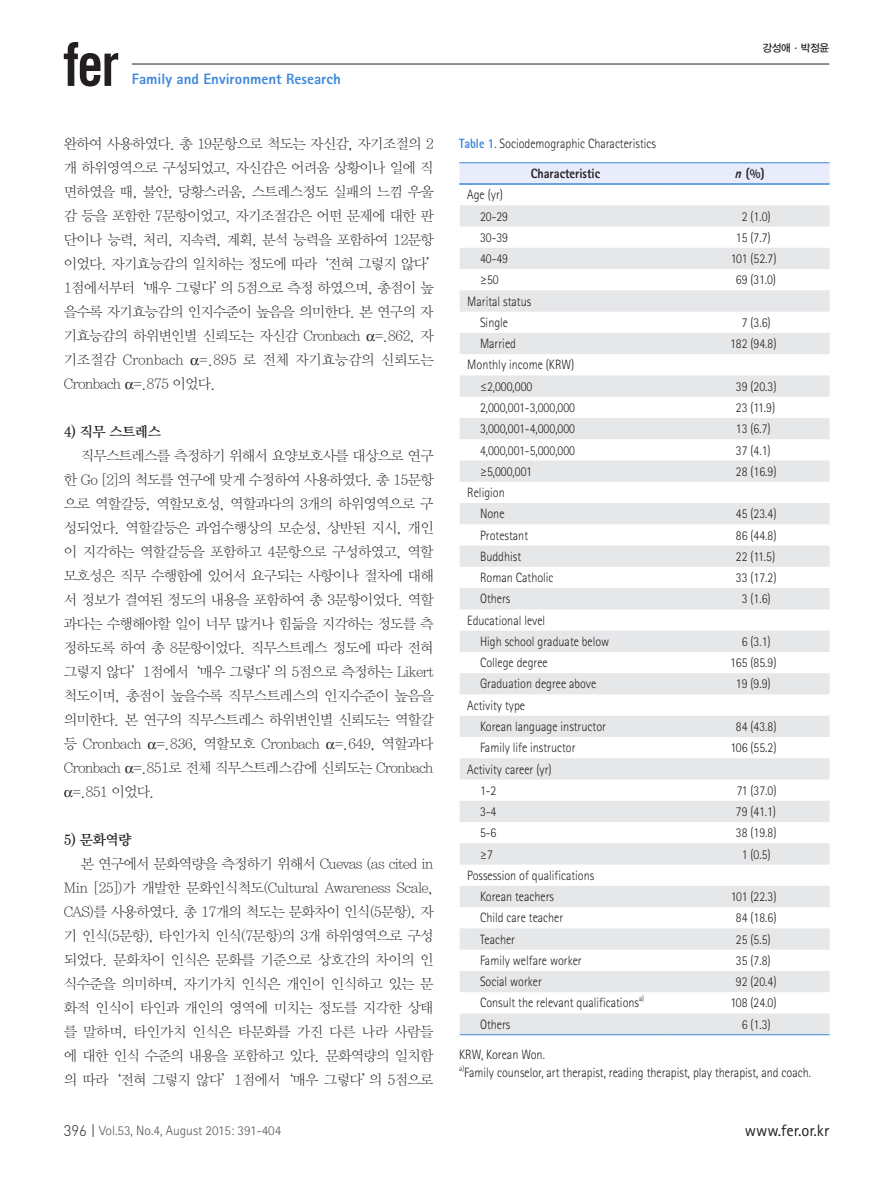
<style>
.page{position:relative;width:893px;height:1191px;background:#fff}
.page>*{position:absolute;margin:0;border:0;box-sizing:border-box;transform-origin:0 0}
.t1{font:16.5px "Rotis Sans Serif Std";color:#231f20}
.t2{font:800 15px "Rotis Sans Serif Std";color:#3f88da}
.본문{font:14.25px/24px "YDIY Mj O310";letter-spacing:-.05em;color:#231f20}
._3{font:14.25px "YDIY Mj O340";letter-spacing:-.05em;color:#231f20}
.표{font:300 13.5px "Rotis Sans Serif Std";color:#231f20;scale:.9 1}
.t3{font:300 13.5px "Rotis Sans Serif Std";color:#57585a}
.표-2{font:800 13.5px "Rotis Sans Serif Std";color:#231f20;scale:.9 1}
.t4{font:10.5px "YDIYGO330";letter-spacing:-.025em;color:#231f20}
.표-3{font:300 7.8px "Rotis Sans Serif Std";color:#231f20;scale:.9 1}
.s1{font-family:"Dinlig";font-weight:400;font-size:15px;color:#231f20}
.s2{font-family:"Gungsuh"}
.s3{font-weight:800;color:#3f88da}
.s4{font-style:italic}
</style>
<div class="page">
<hr style="left:132px;top:64px;width:697px;height:1px;background:#231f20">
<svg style="left:64px;top:42px;width:54px;height:44px"></svg>
<div style="left:460px;top:163px;width:370px;height:20px;background:#e9ecfa"></div>
<svg style="left:460px;top:205px;width:370px;height:829px;fill:#ededef"></svg>
<hr style="left:459px;top:162px;width:212px;height:1px;background:#3f88da">
<hr style="left:671px;top:162px;width:159px;height:1px;background:#3f88da">
<hr style="left:459px;top:183px;width:212px;height:2px;background:#3f88da">
<hr style="left:671px;top:183px;width:159px;height:2px;background:#3f88da">
<hr style="left:460px;top:1034px;width:211px;height:1px;background:#3f88da">
<hr style="left:671px;top:1034px;width:159px;height:1px;background:#3f88da">
<p class="t2" style="left:132px;top:70px;width:211px">Family and Environment Research</p>
<p class="본문" style="left:64px;top:132px;width:379px">완하여 사용하였다. 총 19문항으로 척도는 자신감, 자기조절의 2 개 하위영역으로 구성되었고, 자신감은 어려움 상황이나 일에 직 면하였을 때, 불안, 당황스러움, 스트레스정도 실패의 느낌 우울 감 등을 포함한 7문항이었고, 자기조절감은 어떤 문제에 대한 판 단이나 능력, 처리, 지속력, 계획, 분석 능력을 포함하여 12문항 이었다. 자기효능감의 일치하는 정도에 따라 ‘전혀 그렇지 않다’<br>1점에서부터 ‘매우 그렇다’의 5점으로 측정 하였으며, 총점이 높 을수록 자기효능감의 인지수준이 높음을 의미한다. 본 연구의 자 기효능감의 하위변인별 신뢰도는 자신감 Cronbach =.862, 자 기조절감 Cronbach =.895 로 전체 자기효능감의 신뢰도는<br>Cronbach =.875 이었다.</p>
<p class="_3" style="left:64px;top:424px;width:99px">4) 직무 스트레스</p>
<p class="본문" style="left:81px;top:444px;width:354px">직무스트레스를 측정하기 위해서 요양보호사를 대상으로 연구</p>
<p class="본문" style="left:64px;top:468px;width:372px">한 Go [2]의 척도를 연구에 맞게 수정하여 사용하였다. 총 15문항</p>
<p class="본문" style="left:64px;top:492px;width:371px">으로 역할갈등, 역할모호성, 역할과다의 3개의 하위영역으로 구</p>
<p class="본문" style="left:64px;top:516px;width:371px">성되었다. 역할갈등은 과업수행상의 모순성, 상반된 지시, 개인</p>
<p class="본문" style="left:64px;top:540px;width:371px">이 지각하는 역할갈등을 포함하고 4문항으로 구성하였고, 역할</p>
<p class="본문" style="left:64px;top:564px;width:371px">모호성은 직무 수행함에 있어서 요구되는 사항이나 절차에 대해</p>
<p class="본문" style="left:64px;top:588px;width:371px">서 정보가 결여된 정도의 내용을 포함하여 총 3문항이었다. 역할</p>
<p class="본문" style="left:64px;top:612px;width:371px">과다는 수행해야할 일이 너무 많거나 힘듦을 지각하는 정도를 측</p>
<p class="본문" style="left:64px;top:636px;width:371px">정하도록 하여 총 8문항이었다. 직무스트레스 정도에 따라 전혀</p>
<p class="본문" style="left:64px;top:660px;width:371px">그렇지 않다’1점에서 ‘매우 그렇다’의 5점으로 측정하는 Likert</p>
<p class="본문" style="left:64px;top:684px;width:371px">척도이며, 총점이 높을수록 직무스트레스의 인지수준이 높음을</p>
<p class="본문" style="left:64px;top:708px;width:371px">의미한다. 본 연구의 직무스트레스 하위변인별 신뢰도는 역할갈</p>
<p class="본문" style="left:64px;top:732px;width:371px">등 Cronbach =.836, 역할모호 Cronbach =.649, 역할과다</p>
<p class="본문" style="left:64px;top:756px;width:371px">Cronbach =.851로 전체 직무스트레스감에 신뢰도는 Cronbach</p>
<p class="본문" style="left:72px;top:780px;width:84px">=.851 이었다.</p>
<p class="_3" style="left:64px;top:832px;width:69px">5) 문화역량</p>
<p class="본문" style="left:64px;top:852px;width:371px;text-align:justify;text-indent:17px">본 연구에서 문화역량을 측정하기 위해서 Cuevas (as cited in Min [25])가 개발한 문화인식척도(Cultural Awareness Scale, CAS)를 사용하였다. 총 17개의 척도는 문화차이 인식(5문항), 자 기 인식(5문항), 타인가치 인식(7문항)의 3개 하위영역으로 구성 되었다. 문화차이 인식은 문화를 기준으로 상호간의 차이의 인 식수준을 의미하며, 자기가치 인식은 개인이 인식하고 있는 문 화적 인식이 타인과 개인의 영역에 미치는 정도를 지각한 상태 를 말하며, 타인가치 인식은 타문화를 가진 다른 나라 사람들 에 대한 인식 수준의 내용을 포함하고 있다. 문화역량의 일치함 의 따라 ‘전혀 그렇지 않다’1점에서 ‘매우 그렇다’의 5점으로</p>
<p class="t3" style="left:64px;top:1123px;width:219px"><span class="s1">396 |</span> Vol.53, No.4, August 2015: 391-404</p>
<p class="t4" style="left:762px;top:42px;width:68px">강성애 <span class="s2">·</span> 박정윤</p>
<p class="표" style="left:459px;top:135px;width:220px"><span class="s3">Table 1</span>. Sociodemographic Characteristics</p>
<p class="표-2" style="left:531px;top:165px;width:79px">Characteristic</p>
<p class="표-2" style="left:734px;top:165px;width:35px"><span class="s4">n</span> (%)</p>
<p class="표" style="left:467px;top:187px;width:41px">Age (yr)</p>
<p class="표" style="left:480px;top:208px;width:33px">20-29</p>
<p class="표" style="left:742px;top:208px;width:34px">2 (1.0)</p>
<p class="표" style="left:480px;top:229px;width:33px">30-39</p>
<p class="표" style="left:736px;top:229px;width:40px">15 (7.7)</p>
<p class="표" style="left:480px;top:251px;width:33px">40-49</p>
<p class="표" style="left:731px;top:251px;width:52px">101 (52.7)</p>
<p class="표" style="left:480px;top:272px;width:22px">≥50</p>
<p class="표" style="left:736px;top:272px;width:46px">69 (31.0)</p>
<p class="표" style="left:467px;top:293px;width:73px">Marital status</p>
<p class="표" style="left:480px;top:315px;width:33px">Single</p>
<p class="표" style="left:742px;top:315px;width:34px">7 (3.6)</p>
<p class="표" style="left:480px;top:336px;width:41px">Married</p>
<p class="표" style="left:730px;top:336px;width:53px">182 (94.8)</p>
<p class="표" style="left:467px;top:357px;width:120px">Monthly income (KRW)</p>
<p class="표" style="left:480px;top:378px;width:60px">≤2,000,000</p>
<p class="표" style="left:736px;top:378px;width:47px">39 (20.3)</p>
<p class="표" style="left:480px;top:400px;width:107px">2,000,001-3,000,000</p>
<p class="표" style="left:736px;top:400px;width:45px">23 (11.9)</p>
<p class="표" style="left:480px;top:421px;width:107px">3,000,001-4,000,000</p>
<p class="표" style="left:736px;top:421px;width:40px">13 (6.7)</p>
<p class="표" style="left:480px;top:442px;width:107px">4,000,001-5,000,000</p>
<p class="표" style="left:736px;top:442px;width:40px">37 (4.1)</p>
<p class="표" style="left:480px;top:463px;width:59px">≥5,000,001</p>
<p class="표" style="left:736px;top:463px;width:47px">28 (16.9)</p>
<p class="표" style="left:467px;top:485px;width:43px">Religion</p>
<p class="표" style="left:480px;top:506px;width:29px">None</p>
<p class="표" style="left:736px;top:506px;width:47px">45 (23.4)</p>
<p class="표" style="left:480px;top:527px;width:55px">Protestant</p>
<p class="표" style="left:736px;top:527px;width:47px">86 (44.8)</p>
<p class="표" style="left:480px;top:548px;width:47px">Buddhist</p>
<p class="표" style="left:736px;top:548px;width:45px">22 (11.5)</p>
<p class="표" style="left:480px;top:570px;width:83px">Roman Catholic</p>
<p class="표" style="left:736px;top:570px;width:47px">33 (17.2)</p>
<p class="표" style="left:480px;top:591px;width:35px">Others</p>
<p class="표" style="left:742px;top:591px;width:34px">3 (1.6)</p>
<p class="표" style="left:467px;top:612px;width:88px">Educational level</p>
<p class="표" style="left:480px;top:633px;width:145px">High school graduate below</p>
<p class="표" style="left:742px;top:633px;width:34px">6 (3.1)</p>
<p class="표" style="left:480px;top:655px;width:77px">College degree</p>
<p class="표" style="left:730px;top:655px;width:53px">165 (85.9)</p>
<p class="표" style="left:480px;top:676px;width:131px">Graduation degree above</p>
<p class="표" style="left:736px;top:676px;width:40px">19 (9.9)</p>
<p class="표" style="left:467px;top:697px;width:66px">Activity type</p>
<p class="표" style="left:480px;top:718px;width:141px">Korean language instructor</p>
<p class="표" style="left:736px;top:718px;width:47px">84 (43.8)</p>
<p class="표" style="left:480px;top:740px;width:108px">Family life instructor</p>
<p class="표" style="left:730px;top:740px;width:53px">106 (55.2)</p>
<p class="표" style="left:467px;top:761px;width:95px">Activity career (yr)</p>
<p class="표" style="left:480px;top:782px;width:20px">1-2</p>
<p class="표" style="left:737px;top:782px;width:46px">71 (37.0)</p>
<p class="표" style="left:480px;top:803px;width:20px">3-4</p>
<p class="표" style="left:736px;top:803px;width:46px">79 (41.1)</p>
<p class="표" style="left:480px;top:825px;width:20px">5-6</p>
<p class="표" style="left:736px;top:825px;width:47px">38 (19.8)</p>
<p class="표" style="left:480px;top:846px;width:16px">≥7</p>
<p class="표" style="left:742px;top:846px;width:34px">1 (0.5)</p>
<p class="표" style="left:467px;top:867px;width:143px">Possession of qualifications</p>
<p class="표" style="left:480px;top:889px;width:84px">Korean teachers</p>
<p class="표" style="left:731px;top:889px;width:52px">101 (22.3)</p>
<p class="표" style="left:480px;top:910px;width:94px">Child care teacher</p>
<p class="표" style="left:736px;top:910px;width:47px">84 (18.6)</p>
<p class="표" style="left:480px;top:931px;width:40px">Teacher</p>
<p class="표" style="left:736px;top:931px;width:40px">25 (5.5)</p>
<p class="표" style="left:480px;top:952px;width:114px">Family welfare worker</p>
<p class="표" style="left:736px;top:952px;width:40px">35 (7.8)</p>
<p class="표" style="left:480px;top:974px;width:70px">Social worker</p>
<p class="표" style="left:736px;top:974px;width:47px">92 (20.4)</p>
<p class="표" style="left:480px;top:995px;width:178px">Consult the relevant qualifications</p>
<p class="표-3" style="left:639px;top:994px;width:7px">a)</p>
<p class="표" style="left:730px;top:995px;width:53px">108 (24.0)</p>
<p class="표" style="left:480px;top:1016px;width:35px">Others</p>
<p class="표" style="left:742px;top:1016px;width:34px">6 (1.3)</p>
<p class="표" style="left:459px;top:1047px;width:97px">KRW, Korean Won.</p>
<p class="표-3" style="left:459px;top:1063px;width:7px">a)</p>
<p class="표" style="left:464px;top:1065px;width:387px">Family counselor, art therapist, reading therapist, play therapist, and coach.</p>
<p class="t1" style="left:745px;top:1120px;width:86px">www.fer.or.kr</p>
</div>
